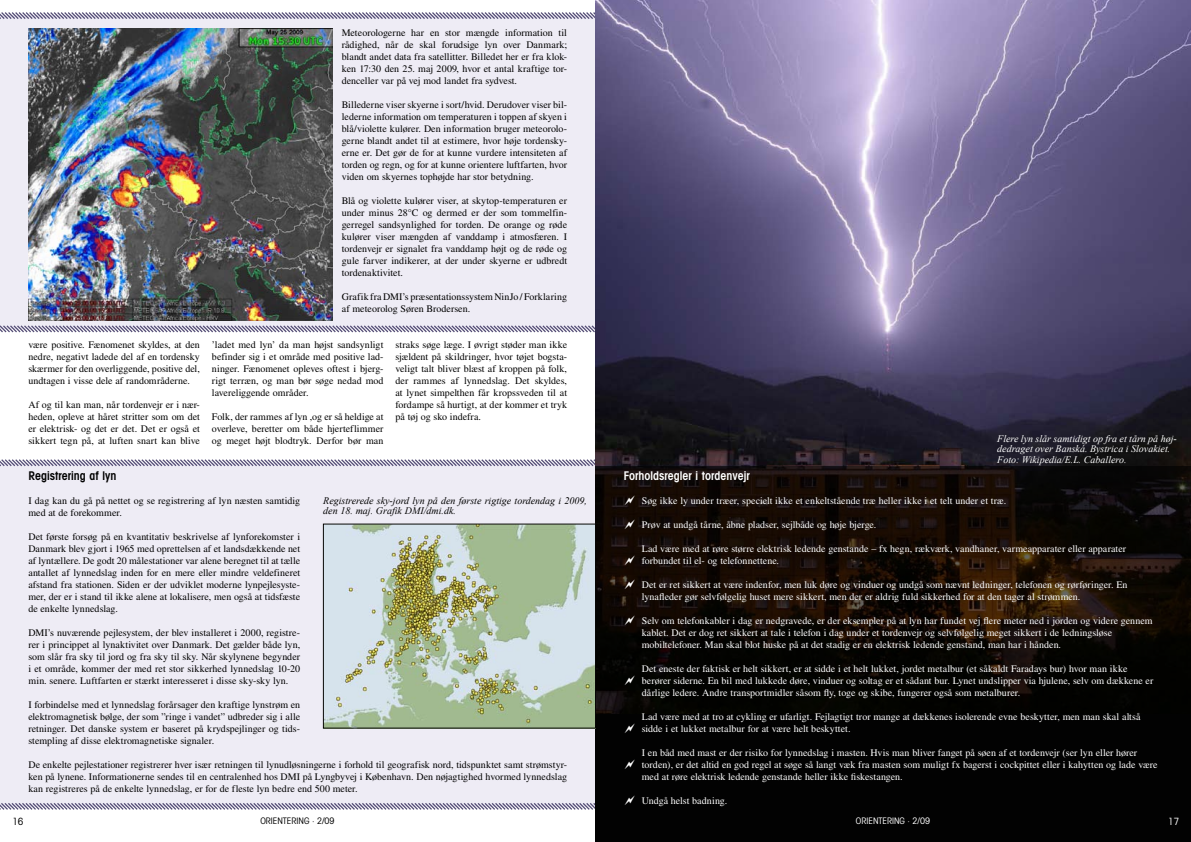
<style>
.page{position:relative;width:1191px;height:842px;background:#fff}
.page>*{position:absolute;margin:0;border:0;box-sizing:border-box;transform-origin:0 0}
.t1{font:600 condensed 12px "Avant Garde";color:#fff}
.t2{font:600 condensed 12px "Avant Garde";color:#000}
.t3{font:10px/12px "Times";color:#000;text-align:justify}
.t4{font:10px/12px "Times";color:#fff}
.t5{font:italic 10px/10.5px "Times New Roman";color:#fff}
.t6{font:italic 10px/10.5px "Times New Roman";color:#000}
.t7{font:condensed 10px "Avant Garde";color:#000}
.t8{font:condensed 10px "Avant Garde";color:#fff}
.t9{font:condensed 9px "Avant Garde";color:#000}
.t10{font:condensed 9px "Avant Garde";color:#fff}
</style>
<div class="page">
<div style="left:0;top:459px;width:595px;height:351px;background:#eeecf5"></div>
<svg style="left:0;top:12px;width:595px;height:321px;background:#e8e6f0"></svg>
<img style="left:595px;top:0;width:596px;height:466px">
<svg style="left:595px;top:466px;width:596px;height:376px;background:#0b0703"></svg>
<img style="left:325px;top:526px;width:269px;height:201px">
<div style="left:323px;top:524px;width:273px;height:205px;border:1px solid #070705"></div>
<img style="left:28px;top:28px;width:305px;height:293px">
<svg style="left:625px;top:495px;width:10px;height:10px"></svg>
<svg style="left:625px;top:519px;width:10px;height:10px"></svg>
<svg style="left:625px;top:555px;width:10px;height:10px"></svg>
<svg style="left:625px;top:579px;width:10px;height:10px"></svg>
<svg style="left:625px;top:615px;width:10px;height:10px"></svg>
<svg style="left:625px;top:675px;width:10px;height:10px"></svg>
<svg style="left:625px;top:723px;width:10px;height:10px"></svg>
<svg style="left:625px;top:759px;width:10px;height:10px"></svg>
<svg style="left:625px;top:795px;width:10px;height:10px"></svg>
<p class="t3" style="left:28px;top:339px;width:173px">være positive. Fænomenet skyldes, at den nedre, negativt ladede del af en tordensky skærmer for den overliggende, positive del, undtagen i visse dele af randområderne.</p>
<p class="t3" style="left:28px;top:399px;width:173px">Af og til kan man, når tordenvejr er i nær&shy;heden, opleve at håret stritter som om det er elektrisk- og det er det. Det er også et sikkert tegn på, at luften snart kan blive</p>
<p class="t3" style="left:342px;top:27px;width:227px">Meteorologerne har en stor mængde information til rådighed, når de skal forudsige lyn over Danmark; blandt andet data fra satellitter. Billedet her er fra klok&shy;ken 17:30 den 25. maj 2009, hvor et antal kraftige tor&shy;denceller var på vej mod landet fra sydvest.</p>
<p class="t3" style="left:342px;top:99px;width:227px">Billederne viser skyerne i sort/hvid. Derudover viser bil&shy;lederne information om temperaturen i toppen af skyen i blå/violette kulører. Den information bruger meteorolo&shy;gerne blandt andet til at estimere, hvor høje tordensky&shy;erne er. Det gør de for at kunne vurdere intensiteten af torden og regn, og for at kunne orientere luftfarten, hvor viden om skyernes tophøjde har stor betydning.</p>
<p class="t3" style="left:342px;top:195px;width:227px">Blå og violette kulører viser, at skytop-temperaturen er under minus 28°C og dermed er der som tommelfin&shy;gerregel sandsynlighed for torden. De orange og røde kulører viser mængden af vanddamp i atmosfæren. I tordenvejr er signalet fra vanddamp højt og de røde og gule farver indikerer, at der under skyerne er udbredt tordenaktivitet.</p>
<p class="t3" style="left:342px;top:291px;width:227px">Grafik fra DMI’s præsentationssystem NinJo / Forklaring af meteorolog Søren Brodersen.</p>
<p class="t3" style="left:212px;top:339px;width:173px">’ladet med lyn’ da man højst sandsynligt befinder sig i et område med positive lad&shy;ninger. Fænomenet opleves oftest i bjerg&shy;rigt terræn, og man bør søge nedad mod lavereliggende områder.</p>
<p class="t3" style="left:212px;top:411px;width:173px">Folk, der rammes af lyn ,og er så heldige at overleve, beretter om både hjerteflimmer og meget højt blodtryk. Derfor bør man</p>
<p class="t3" style="left:395px;top:339px;width:173px">straks søge læge. I øvrigt støder man ikke sjældent på skildringer, hvor tøjet bogsta&shy;veligt talt bliver blæst af kroppen på folk, der rammes af lynnedslag. Det skyldes, at lynet simpelthen får kropssveden til at fordampe så hurtigt, at der kommer et tryk på tøj og sko indefra.</p>
<p class="t2" style="left:28px;top:468px;width:90px">Registrering af lyn</p>
<p class="t3" style="left:28px;top:495px;width:273px">I dag kan du gå på nettet og se registrering af lyn næsten samtidig med at de forekommer.</p>
<p class="t3" style="left:28px;top:531px;width:273px">Det første forsøg på en kvantitativ beskrivelse af lynforekomster i Danmark blev gjort i 1965 med oprettelsen af et landsdækkende net af lyntællere. De godt 20 målestationer var alene beregnet til at tælle antallet af lynnedslag inden for en mere eller mindre veldefineret afstand fra stationen. Siden er der udviklet moderne lynpejlesyste&shy;mer, der er i stand til ikke alene at lokalisere, men også at tidsfæste de enkelte lynnedslag.</p>
<p class="t3" style="left:28px;top:627px;width:273px">DMI’s nuværende pejlesystem, der blev installeret i 2000, registre&shy;rer i princippet al lynaktivitet over Danmark. Det gælder både lyn, som slår fra sky til jord og fra sky til sky. Når skylynene begynder i et område, kommer der med ret stor sikkerhed lynnedslag 10-20 min. senere. Luftfarten er stærkt interesseret i disse sky-sky lyn.</p>
<p class="t3" style="left:28px;top:699px;width:273px">I forbindelse med et lynnedslag forårsager den kraftige lynstrøm en elektromagnetisk bølge, der som ”ringe i vandet” udbreder sig i alle retninger. Det danske system er baseret på krydspejlinger og tids&shy;stempling af disse elektromagnetiske signaler.</p>
<p class="t3" style="left:28px;top:759px;width:540px">De enkelte pejlestationer registrerer hver især retningen til lynudløsningerne i forhold til geografisk nord, tidspunktet samt strømstyr&shy;ken på lynene. Informationerne sendes til en centralenhed hos DMI på Lyngbyvej i København. Den nøjagtighed hvormed lynnedslag kan registreres på de enkelte lynnedslag, er for de fleste lyn bedre end 500 meter.</p>
<p class="t6" style="left:323px;top:495px;width:265px">Registrerede sky-jord lyn på den første rigtige tordendag i 2009, den 18. maj. Grafik DMI/dmi.dk.</p>
<p class="t5" style="left:997px;top:433px;width:181px">Flere lyn slår samtidigt op fra et tårn på høj&shy;dedraget over Banská. Bystrica i Slovakiet.<br>Foto: Wikipedia/E.L. Caballero.</p>
<p class="t1" style="left:624px;top:468px;width:127px">Forholdsregler i tordenvejr</p>
<p class="t4" style="left:642px;top:495px;width:366px">Søg ikke ly under træer, specielt ikke et enkeltstående træ heller ikke i et telt under et træ.</p>
<p class="t4" style="left:642px;top:519px;width:236px">Prøv at undgå tårne, åbne pladser, sejlbåde og høje bjerge.</p>
<p class="t4" style="left:642px;top:543px;width:486px">Lad være med at røre større elektrisk ledende genstande – fx hegn, rækværk, vandhaner, varmeapparater eller apparater forbundet til el- og telefonnettene.</p>
<p class="t4" style="left:642px;top:579px;width:487px">Det er ret sikkert at være indenfor, men luk døre og vinduer og undgå som nævnt ledninger, telefonen og rørføringer. En lynafleder gør selvfølgelig huset mere sikkert, men der er aldrig fuld sikkerhed for at den tager al strømmen.</p>
<p class="t4" style="left:642px;top:615px;width:512px">Selv om telefonkabler i dag er nedgravede, er der eksempler på at lyn har fundet vej flere meter ned i jorden og videre gennem kablet. Det er dog ret sikkert at tale i telefon i dag under et tordenvejr og selvfølgelig meget sikkert i de ledningsløse mobiltelefoner. Man skal blot huske på at det stadig er en elektrisk ledende genstand, man har i hånden.</p>
<p class="t4" style="left:642px;top:663px;width:513px">Det eneste der faktisk er helt sikkert, er at sidde i et helt lukket, jordet metalbur (et såkaldt Faradays bur) hvor man ikke berører siderne. En bil med lukkede døre, vinduer og soltag er et sådant bur. Lynet undslipper via hjulene, selv om dækkene er dårlige ledere. Andre transportmidler såsom fly, toge og skibe, fungerer også som metalburer.</p>
<p class="t4" style="left:642px;top:711px;width:500px">Lad være med at tro at cykling er ufarligt. Fejlagtigt tror mange at dækkenes isolerende evne beskytter, men man skal altså sidde i et lukket metalbur for at være helt beskyttet.</p>
<p class="t4" style="left:642px;top:747px;width:517px">I en båd med mast er der risiko for lynnedslag i masten. Hvis man bliver fanget på søen af et tordenvejr (ser lyn eller hører torden), er det altid en god regel at søge så langt væk fra masten som muligt fx bagerst i cockpittet eller i kahytten og lade være med at røre elektrisk ledende genstande heller ikke fiskestangen.</p>
<p class="t4" style="left:642px;top:795px;width:87px">Undgå helst badning.</p>
<p class="t7" style="left:12px;top:815px;width:13px">16</p>
<p class="t9" style="left:260px;top:815px;width:76px">ORIENTERING · 2/09</p>
<p class="t10" style="left:856px;top:815px;width:76px">ORIENTERING · 2/09</p>
<p class="t8" style="left:1168px;top:815px;width:13px">17</p>
</div>
